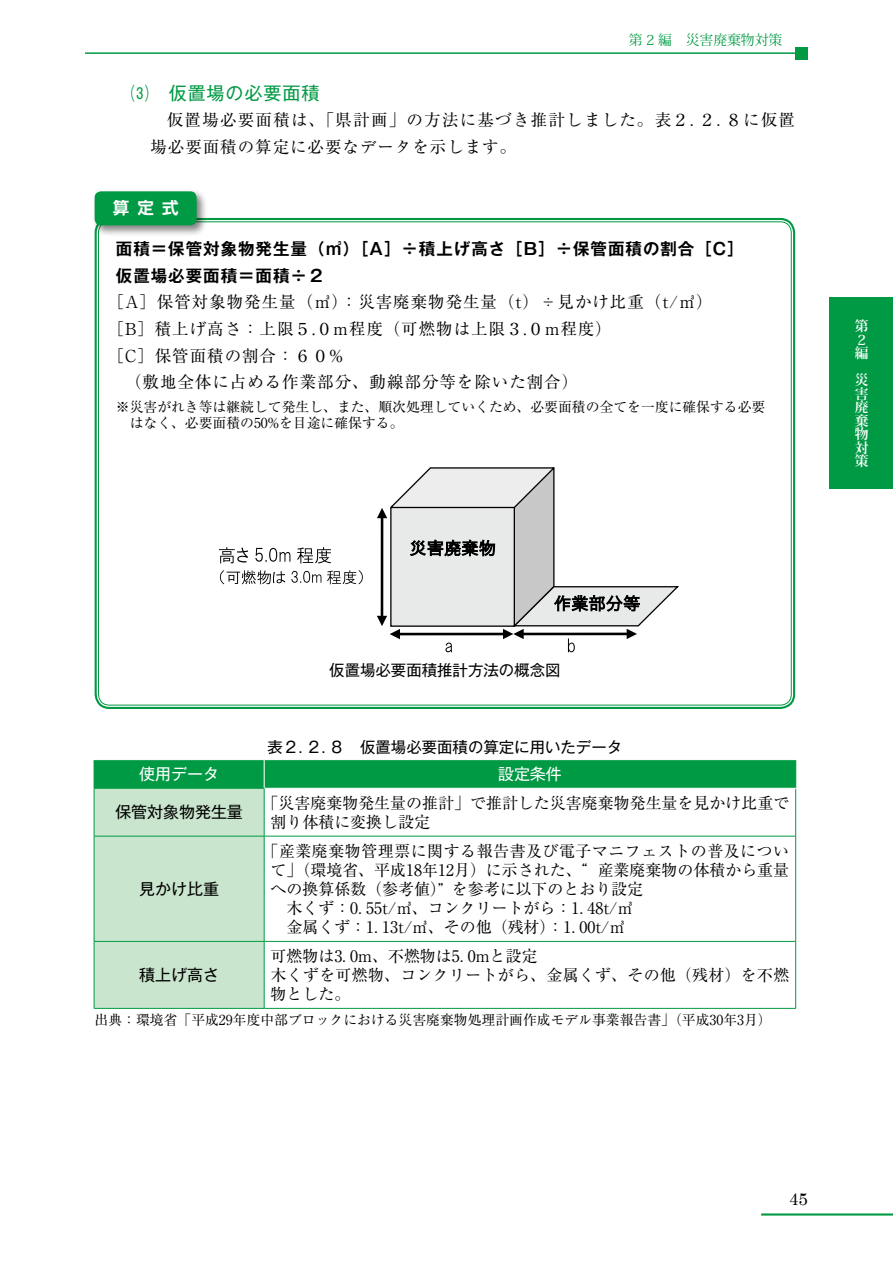
<style>
.page{position:relative;width:893px;height:1263px;background:#fff}
.page>*{position:absolute;margin:0;border:0;box-sizing:border-box;transform-origin:0 0}
.t1{font:18px "Gothic MB101 Pro";letter-spacing:.05em;color:#094}
.t2{font:16.95px "Century";color:#000}
.t3{font:16.5px/26.5px "Ryumin Pr 6";letter-spacing:.06em;color:#000}
.t4{font:700 16.5px/26.5px "Gothic MB101 Pro De";letter-spacing:.06em;color:#000}
.t5{font:700 16.5px "Shin Go Pr 6 De";color:#fff}
.t6{font:15.9px/19.2px "Ryumin Pr 6";color:#000}
.t7{font:15.9px/19.2px "Ryumin Pr 6";letter-spacing:.02em;color:#000}
.t8{font:15.9px "Gothic MB101 Pro";color:#000}
.t9{font:15.9px "Gothic MB101 Pro";color:#fff}
.t10{font:15.45px "Gothic MB101 Pro";color:#000}
.t11{font:13.8px/15.9px "Ryumin Pr 6";color:#000}
.t12{font:13.8px "Koz Min Pr 6 N";color:#094}
.t13{font:700 13.8px/13.5px "Koz Min Pr 6 N";color:#fff}
</style>
<div class="page">
<hr style="left:85px;top:52px;width:723px;height:2px;background:#094">
<div style="left:795px;top:47px;width:13px;height:13px;background:#094"></div>
<hr style="left:761px;top:1213px;width:132px;height:2px;background:#094">
<div style="left:829px;top:298px;width:64px;height:191px;background:#094"></div>
<hr style="left:94px;top:1008px;width:170px;height:1px;background:#094">
<hr style="left:264px;top:1008px;width:532px;height:1px;background:#094">
<svg style="left:94px;top:760px;width:702px;height:248px"></svg>
<svg style="left:377px;top:467px;width:302px;height:185px"></svg>
<img style="left:219px;top:544px;width:161px;height:48px">
<svg style="left:219px;top:547px;width:29px;height:16px"></svg>
<svg style="left:255px;top:548px;width:35px;height:14px"></svg>
<svg style="left:297px;top:547px;width:34px;height:16px"></svg>
<svg style="left:220px;top:570px;width:65px;height:14px"></svg>
<svg style="left:291px;top:571px;width:30px;height:12px"></svg>
<svg style="left:327px;top:570px;width:36px;height:14px"></svg>
<div style="left:92px;top:188px;width:116px;height:49px;background:#000;opacity:.5"></div>
<div style="left:95px;top:191px;width:102px;height:34px;background:#094;border-radius:6px"></div>
<p class="t12" style="left:629px;top:33px;width:155px">第 2 編　災害廃棄物対策</p>
<p class="t1" style="left:131px;top:78px;width:190px">⑶　仮置場の必要面積</p>
<p class="t3" style="left:150px;top:106px;width:646px;text-indent:16px">仮置場必要面積は、「県計画」の方法に基づき推計しました。表2．2．8に仮置場必要面積の算定に必要なデータを示します。</p>
<p class="t5" style="left:113px;top:194px;width:67px">算 定 式</p>
<p class="t4" style="left:116px;top:234px;width:629px">面積＝保管対象物発生量（㎥）［A］÷積上げ高さ［B］÷保管面積の割合［C］仮置場必要面積＝面積÷2</p>
<p class="t3" style="left:108px;top:288px;width:606px">［A］保管対象物発生量（㎥）：災害廃棄物発生量（t）÷見かけ比重（t/㎥）</p>
<p class="t3" style="left:108px;top:315px;width:506px">［B］積上げ高さ：上限5.0m程度（可燃物は上限3.0m程度）</p>
<p class="t3" style="left:108px;top:341px;width:237px">［C］保管面積の割合：60%</p>
<p class="t3" style="left:116px;top:368px;width:464px">　（敷地全体に占める作業部分、動線部分等を除いた割合）</p>
<p class="t11" style="left:130px;top:398px;width:637px;text-indent:-14px">※災害がれき等は継続して発生し、また、順次処理していくため、必要面積の全てを一度に確保する必要はなく、必要面積の50%を目途に確保する。</p>
<p class="t13" style="left:855px;top:320px;width:15px">第<br>２編</p>
<p class="t13" style="left:855px;top:374px;width:15px;text-align:justify">災害廃棄物対策</p>
<p class="t10" style="left:329px;top:657px;width:233px">仮置場必要面積推計方法の概念図</p>
<p class="t10" style="left:268px;top:734px;width:356px">表2．2．8　仮置場必要面積の算定に用いたデータ</p>
<p class="t9" style="left:139px;top:761px;width:81px">使用データ</p>
<p class="t9" style="left:498px;top:761px;width:65px">設定条件</p>
<p class="t8" style="left:115px;top:799px;width:129px">保管対象物発生量</p>
<p class="t6" style="left:271px;top:792px;width:520px;text-indent:-8px">「災害廃棄物発生量の推計」で推計した災害廃棄物発生量を見かけ比重で割り体積に変換し設定</p>
<p class="t8" style="left:139px;top:875px;width:81px">見かけ比重</p>
<p class="t6" style="left:271px;top:840px;width:520px;text-indent:-8px">「産業廃棄物管理票に関する報告書及び電子マニフェストの普及について」（環境省、平成18年12月）に示された、＂産業廃棄物の体積から重量への換算係数（参考値）” を参考に以下のとおり設定<br>　木くず：0．55t/㎥、コンクリートがら：1．48t/㎥<br>　金属くず：1．13t/㎥、その他（残材）：1．00t/㎥</p>
<p class="t7" style="left:271px;top:945px;width:520px">可燃物は3．0m、不燃物は5．0mと設定<br>木くずを可燃物、コンクリートがら、金属くず、その他（残材）を不燃物とした。</p>
<p class="t11" style="left:95px;top:1011px;width:679px">出典：環境省「平成29年度中部ブロックにおける災害廃棄物処理計画作成モデル事業報告書」（平成30年3月）</p>
<p class="t8" style="left:139px;top:962px;width:81px">積上げ高さ</p>
<p class="t2" style="left:789px;top:1185px;width:20px">45</p>
</div>
